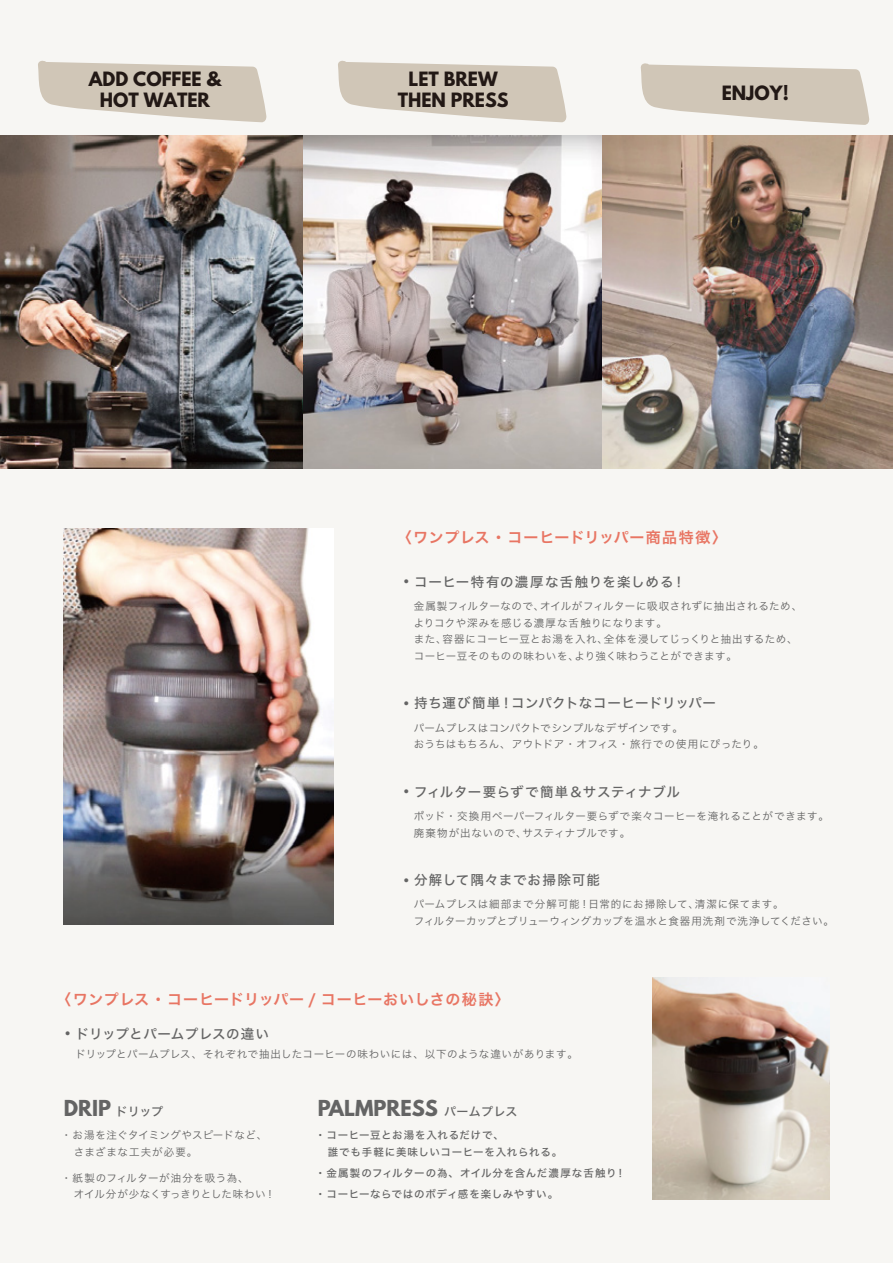
<style>
.page{position:relative;width:893px;height:1263px;background:#f7f6f3}
.page>*{position:absolute;margin:0;border:0;box-sizing:border-box;transform-origin:0 0}
.t1{font:700 19.5px "League Spartan";color:#646464}
.t2{font:700 17.55px/21px "League Spartan";color:#221815;text-align:center}
.t3{font:15px "Hiragino Sans W6";letter-spacing:.04em;color:#e87563}
.t4{font:13.5px "Hiragino Sans W5";letter-spacing:.07em;color:#646464}
.t5{font:13.5px "Hiragino Sans W5";letter-spacing:.02em;color:#646464}
.t6{font:13.5px "Hiragino Sans W5";letter-spacing:.045em;color:#646464}
.t7{font:13.5px "Hiragino Sans W5";letter-spacing:.025em;color:#646464}
.t8{font:10.5px/16.5px "Hiragino Sans W3";letter-spacing:.045em;color:#646464}
.t9{font:10.5px/16.5px "Hiragino Sans W5";letter-spacing:.065em;color:#646464}
.s1{font-family:"Hiragino Sans W5";font-weight:400;font-size:12px}
</style>
<div class="page">
<img style="left:0;top:136px;width:893px;height:333px">
<svg style="left:38px;top:60px;width:229px;height:62px"></svg>
<svg style="left:338px;top:60px;width:229px;height:62px"></svg>
<svg style="left:640px;top:63px;width:229px;height:62px"></svg>
<img style="left:64px;top:529px;width:269px;height:396px">
<img style="left:653px;top:977px;width:176px;height:222px">
<h2 class="t2" style="left:89px;top:68px;width:134px">ADD COFFEE &amp;<br>HOT WATER</h2>
<h2 class="t2" style="left:398px;top:68px;width:112px">LET BREW<br>THEN PRESS</h2>
<h2 class="t2" style="left:722px;top:82px;width:69px">ENJOY!</h2>
<h3 class="t3" style="left:397px;top:524px;width:332px">〈ワンプレス・コーヒードリッパー商品特徴〉</h3>
<p class="t4" style="left:404px;top:570px;width:283px"><sup>●　</sup>コーヒー特有の濃厚な舌触りを楽しめる！</p>
<p class="t8" style="left:414px;top:597px;width:390px">金属製フィルターなので、オイルがフィルターに吸収されずに抽出されるため、よりコクや深みを感じる濃厚な舌触りになります。<br>また、容器にコーヒー豆とお湯を入れ、全体を浸してじっくりと抽出するため、コーヒー豆そのものの味わいを、より強く味わうことができます。</p>
<p class="t5" style="left:404px;top:691px;width:313px"><sup>●　</sup>持ち運び簡単！コンパクトなコーヒードリッパー</p>
<p class="t8" style="left:414px;top:719px;width:352px">パームプレスはコンパクトでシンプルなデザインです。<br>おうちはもちろん、アウトドア・オフィス・旅行での使用にぴったり。</p>
<p class="t6" style="left:404px;top:779px;width:277px"><sup>●　</sup>フィルター要らずで簡単＆サスティナブル</p>
<p class="t8" style="left:414px;top:807px;width:417px">ポッド・交換用ペーパーフィルター要らずで楽々コーヒーを淹れることができます。廃棄物が出ないので、サスティナブルです。</p>
<p class="t4" style="left:404px;top:868px;width:197px"><sup>●　</sup>分解して隅々までお掃除可能</p>
<p class="t8" style="left:414px;top:895px;width:422px">パームプレスは細部まで分解可能！日常的にお掃除して、清潔に保てます。<br>フィルターカップとブリューウィングカップを温水と食器用洗剤で洗浄してください。</p>
<h3 class="t3" style="left:56px;top:986px;width:455px">〈ワンプレス・コーヒードリッパー / コーヒーおいしさの秘訣〉</h3>
<p class="t7" style="left:66px;top:1021px;width:205px"><sup>●　</sup>ドリップとパームプレスの違い</p>
<p class="t8" style="left:75px;top:1045px;width:504px">ドリップとパームプレス、それぞれで抽出したコーヒーの味わいには、以下のような違いがあります。</p>
<h1 class="t1" style="left:64px;top:1093px;width:101px">DRIP <span class="s1">ドリップ</span></h1>
<p class="t8" style="left:74px;top:1126px;width:195px;text-indent:-13px">・お湯を注ぐタイミングやスピードなど、さまざまな工夫が必要。</p>
<p class="t8" style="left:74px;top:1169px;width:203px;text-indent:-13px">・紙製のフィルターが油分を吸う為、<br>オイル分が少なくすっきりとした味わい！</p>
<h1 class="t1" style="left:318px;top:1093px;width:201px">PALMPRESS <span class="s1">パームプレス</span></h1>
<p class="t9" style="left:328px;top:1126px;width:236px;text-indent:-13px">・コーヒー豆とお湯を入れるだけで、<br>誰でも手軽に美味しいコーヒーを入れられる。</p>
<p class="t9" style="left:315px;top:1162px;width:312px;line-height:21.5px">・金属製のフィルターの為、オイル分を含んだ濃厚な舌触り！・コーヒーならではのボディ感を楽しみやすい。</p>
</div>
